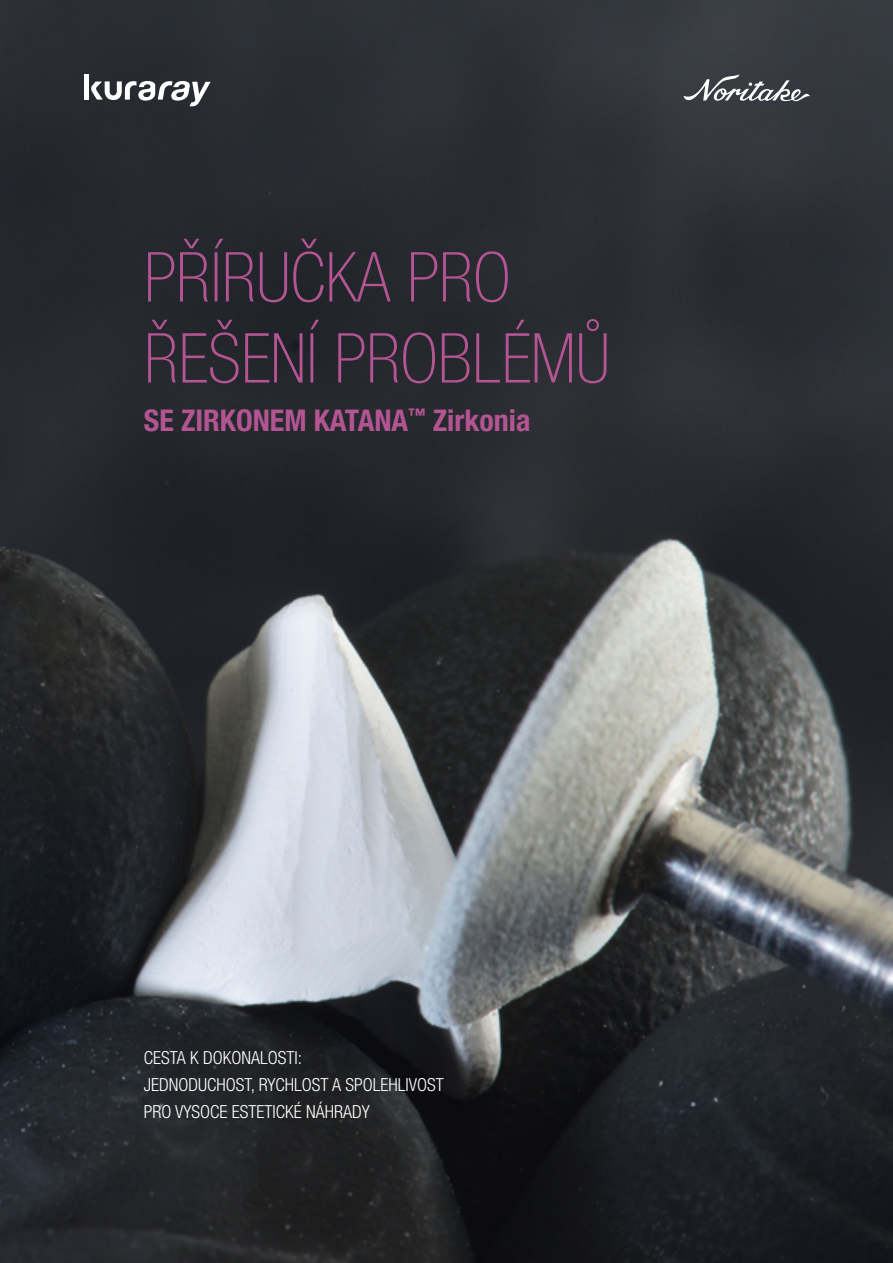
<style>
.page{position:relative;width:893px;height:1263px;background:#fff}
.page>*{position:absolute;margin:0;border:0;box-sizing:border-box;transform-origin:0 0}
.t1{font:100 condensed 69px/81px "Helvetica Neue LT Pro";color:#b25592}
.t2{font:700 condensed 30px "Helvetica Neue LT Pro";color:#b25592}
.t3{font:300 condensed 18px/27px "Helvetica Neue LT Pro";color:#fff}
</style>
<div class="page">
<img style="left:0;top:0;width:893px;height:1263px">
<div style="left:84px;top:74px;width:5px;height:26px;background:#fff"></div>
<svg style="left:91px;top:81px;width:120px;height:25px"></svg>
<svg style="left:683px;top:74px;width:127px;height:29px;background:#626569"></svg>
<h1 class="t1" style="left:144px;top:239px;width:468px">PŘÍRUČKA PRO<br>ŘEŠENÍ PROBLÉMŮ</h1>
<h2 class="t2" style="left:144px;top:402px;width:388px">SE ZIRKONEM KATANA<sup>™</sup> Zirkonia</h2>
<p class="t3" style="left:144px;top:1044px;width:301px">CESTA K DOKONALOSTI:<br>JEDNODUCHOST, RYCHLOST A SPOLEHLIVOST<br>PRO VYSOCE ESTETICKÉ NÁHRADY</p>
</div>
